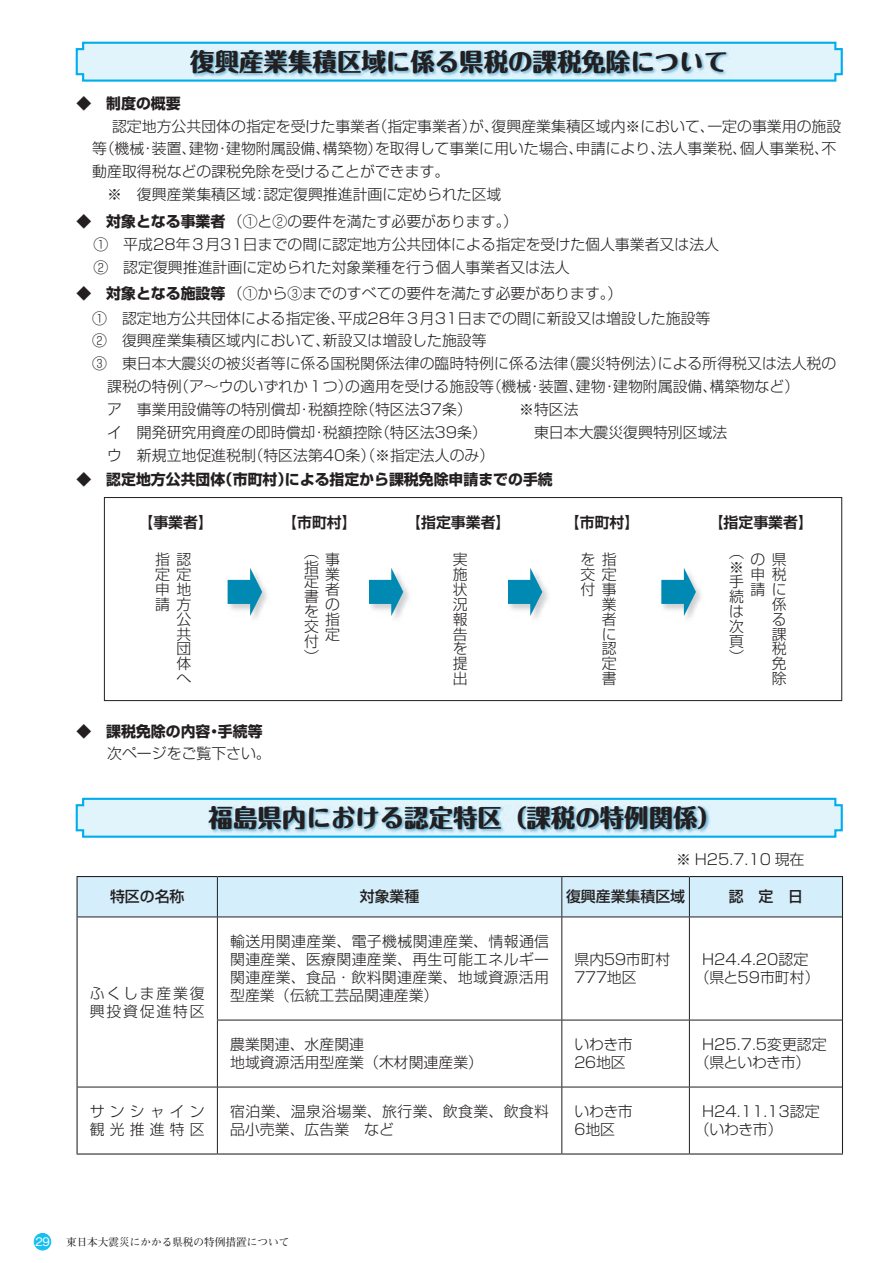
<style>
.page{position:relative;width:893px;height:1263px;background:#fff}
.page>*{position:absolute;margin:0;border:0;box-sizing:border-box;transform-origin:0 0}
.t1{font:24.45px "Maru Fo Pro Heavy 90 msp RKSJ H";color:#231f20}
.t2{font:14.85px/14.9px "Shin Go Pr 6 Light 90 msp RKSJ H";color:#231f20;text-align:justify}
.t3{font:14.85px "Shin Go Pr 6 Bold 90 msp RKSJ H";color:#231f20}
.t4{font:14.85px/18px "Shin Go Pr 6 Light 90 msp RKSJ H";letter-spacing:.025em;color:#231f20}
.t5{font:14.85px "Shin Go Pr 6 De Bold 90 msp RKSJ H";color:#231f20}
.t6{font:14.85px "Shin Go Pr 6 Medium 90 msp RKSJ H";color:#231f20}
.t7{font:14.85px/18px "Shin Go Pr 6 Light 90 msp RKSJ H";letter-spacing:.12em;color:#231f20}
.t8{font:14.85px/18px "Shin Go Pr 6 Light 90 msp RKSJ H";letter-spacing:-.14em;color:#231f20}
.t9{font:14.85px/18px "Shin Go Pr 6 Light 90 msp RKSJ H";letter-spacing:.345em;color:#231f20}
.t10{font:14.85px/18px "Shin Go Pr 6 Light 90 msp RKSJ H";letter-spacing:-.035em;color:#231f20}
.t11{font:11.7px "Gothic BBB Pr 6 Medium 90 msp RKSJ H";color:#fff}
.t12{font:10.65px "Futo Min A101 Pr 6 Bold 90 msp RKSJ H";color:#231f20}
.s1{font-family:"Shin Go Pr 6 Bold 90 msp RKSJ H"}
</style>
<div class="page">
<div style="left:34px;top:1233px;width:17px;height:17px;background:#15c0f2;border-radius:50%"></div>
<div style="left:34px;top:1233px;width:17px;height:17px;border:1px solid #15c0f2;border-radius:50%"></div>
<svg style="left:75px;top:41px;width:768px;height:41px;background:#b5e6f9"></svg>
<svg style="left:75px;top:797px;width:768px;height:41px;background:#b7e7f9"></svg>
<img style="left:191px;top:50px;width:540px;height:27px">
<img style="left:209px;top:806px;width:502px;height:27px">
<div style="left:104px;top:497px;width:738px;height:204px;border:1px solid #231f20"></div>
<svg style="left:228px;top:568px;width:34px;height:48px"></svg>
<img style="left:394px;top:583px;width:15px;height:35px">
<svg style="left:369px;top:568px;width:34px;height:48px"></svg>
<img style="left:533px;top:583px;width:15px;height:35px">
<svg style="left:508px;top:568px;width:34px;height:48px"></svg>
<svg style="left:661px;top:568px;width:35px;height:48px"></svg>
<div style="left:78px;top:877px;width:764px;height:40px;background:#d4effb"></div>
<hr style="left:77px;top:876px;width:140px;height:1px;background:#231f20">
<hr style="left:77px;top:877px;width:1px;height:40px;background:#231f20">
<hr style="left:217px;top:876px;width:345px;height:1px;background:#231f20">
<hr style="left:562px;top:876px;width:127px;height:1px;background:#231f20">
<hr style="left:689px;top:876px;width:154px;height:1px;background:#231f20">
<hr style="left:842px;top:877px;width:1px;height:40px;background:#231f20">
<hr style="left:77px;top:917px;width:1px;height:103px;background:#231f20">
<hr style="left:842px;top:917px;width:1px;height:103px;background:#231f20">
<hr style="left:77px;top:1020px;width:1px;height:67px;background:#231f20">
<hr style="left:842px;top:1020px;width:1px;height:67px;background:#231f20">
<hr style="left:77px;top:1087px;width:1px;height:66px;background:#231f20">
<hr style="left:842px;top:1087px;width:1px;height:66px;background:#231f20">
<hr style="left:77px;top:1153px;width:140px;height:1px;background:#231f20">
<hr style="left:217px;top:1153px;width:345px;height:1px;background:#231f20">
<hr style="left:562px;top:1153px;width:127px;height:1px;background:#231f20">
<hr style="left:689px;top:1153px;width:154px;height:1px;background:#231f20">
<hr style="left:217px;top:877px;width:1px;height:40px;background:#231f20">
<hr style="left:561px;top:877px;width:1px;height:40px;background:#231f20">
<hr style="left:689px;top:877px;width:1px;height:40px;background:#231f20">
<hr style="left:78px;top:917px;width:139px;height:1px;background:#231f20">
<hr style="left:217px;top:917px;width:345px;height:1px;background:#231f20">
<hr style="left:217px;top:917px;width:1px;height:103px;background:#231f20">
<hr style="left:562px;top:917px;width:127px;height:1px;background:#231f20">
<hr style="left:561px;top:917px;width:1px;height:103px;background:#231f20">
<hr style="left:689px;top:917px;width:153px;height:1px;background:#231f20">
<hr style="left:689px;top:917px;width:1px;height:103px;background:#231f20">
<hr style="left:217px;top:1020px;width:345px;height:1px;background:#231f20">
<hr style="left:217px;top:1020px;width:1px;height:67px;background:#231f20">
<hr style="left:562px;top:1020px;width:127px;height:1px;background:#231f20">
<hr style="left:561px;top:1020px;width:1px;height:67px;background:#231f20">
<hr style="left:689px;top:1020px;width:153px;height:1px;background:#231f20">
<hr style="left:689px;top:1020px;width:1px;height:67px;background:#231f20">
<hr style="left:78px;top:1087px;width:139px;height:1px;background:#231f20">
<hr style="left:217px;top:1087px;width:345px;height:1px;background:#231f20">
<hr style="left:217px;top:1087px;width:1px;height:66px;background:#231f20">
<hr style="left:562px;top:1087px;width:127px;height:1px;background:#231f20">
<hr style="left:561px;top:1087px;width:1px;height:66px;background:#231f20">
<hr style="left:689px;top:1087px;width:153px;height:1px;background:#231f20">
<hr style="left:689px;top:1087px;width:1px;height:66px;background:#231f20">
<h1 class="t1" style="left:190px;top:52px;width:539px">復興産業集積区域に係る県税の課税免除について</h1>
<p class="t3" style="left:77px;top:98px;width:106px">◆　制度の概要</p>
<p class="t2" style="left:112px;top:121px;width:731px">認定地方公共団体の指定を受けた事業者（指定事業者）が、復興産業集積区域内※において、一定の事業用の施設</p>
<p class="t2" style="left:92px;top:143px;width:746px">等（機械・装置、建物・建物附属設備、構築物）を取得して事業に用いた場合、申請により、法人事業税、個人事業税、不</p>
<p class="t2" style="left:92px;top:166px;width:359px">動産取得税などの課税免除を受けることができます。</p>
<p class="t2" style="left:107px;top:189px;width:396px">※　復興産業集積区域：認定復興推進計画に定められた区域</p>
<p class="t2" style="left:94px;top:212px;width:627px;line-height:22.8px;text-align:left;text-indent:-17px"><span class="s1">◆　対象となる事業者</span> （①と②の要件を満たす必要があります。）<br>①　平成28年３月31日までの間に認定地方公共団体による指定を受けた個人事業者又は法人<br>②　認定復興推進計画に定められた対象業種を行う個人事業者又は法人</p>
<p class="t2" style="left:92px;top:283px;width:620px;line-height:24.5px;text-indent:-16px"><span class="s1">◆　対象となる施設等</span> （①から③までのすべての要件を満たす必要があります。）<br>①　認定地方公共団体による指定後、平成28年３月31日までの間に新設又は増設した施設等</p>
<p class="t2" style="left:92px;top:335px;width:396px">②　復興産業集積区域内において、新設又は増設した施設等</p>
<p class="t2" style="left:92px;top:358px;width:746px">③ 　東日本大震災の被災者等に係る国税関係法律の臨時特例に係る法律（震災特例法）による所得税又は法人税の</p>
<p class="t2" style="left:107px;top:381px;width:693px">課税の特例（ア～ウのいずれか１つ）の適用を受ける施設等（機械・装置、建物・建物附属設備、構築物など）</p>
<p class="t2" style="left:107px;top:404px;width:366px">ア　事業用設備等の特別償却・税額控除（特区法37条）</p>
<p class="t2" style="left:504px;top:404px;width:76px">　※特区法</p>
<p class="t2" style="left:107px;top:427px;width:381px">イ　開発研究用資産の即時償却・税額控除（特区法39条）</p>
<p class="t2" style="left:519px;top:427px;width:210px">　東日本大震災復興特別区域法</p>
<p class="t2" style="left:107px;top:450px;width:389px">ウ　新規立地促進税制（特区法第40条）（※指定法人のみ）</p>
<p class="t3" style="left:77px;top:474px;width:478px">◆　認定地方公共団体（市町村）による指定から課税免除申請までの手続</p>
<p class="t5" style="left:139px;top:516px;width:76px">【事業者】</p>
<p class="t5" style="left:282px;top:516px;width:76px">【市町村】</p>
<p class="t5" style="left:406px;top:516px;width:106px">【指定事業者】</p>
<p class="t5" style="left:565px;top:516px;width:76px">【市町村】</p>
<p class="t5" style="left:709px;top:516px;width:106px">【指定事業者】</p>
<p class="t2" style="left:750px;top:554px;width:16px">の申請</p>
<p class="t2" style="left:772px;top:554px;width:16px">県税に係る課税免除</p>
<p class="t2" style="left:155px;top:554px;width:16px">指定申請</p>
<p class="t2" style="left:176px;top:554px;width:16px">認定地方公共団体へ</p>
<p class="t2" style="left:325px;top:554px;width:16px">事業者の指定</p>
<p class="t2" style="left:453px;top:554px;width:16px">実施状況報告を提出</p>
<p class="t2" style="left:580px;top:554px;width:16px">を交付</p>
<p class="t2" style="left:602px;top:554px;width:16px">指定事業者に認定書</p>
<p class="t2" style="left:304px;top:547px;width:16px">（指定書を交付）</p>
<p class="t2" style="left:729px;top:547px;width:16px">（※手続は次頁）</p>
<p class="t3" style="left:77px;top:725px;width:188px">◆　課税免除の内容・手続等</p>
<p class="t2" style="left:92px;top:748px;width:180px">　次ページをご覧下さい。</p>
<h1 class="t1" style="left:209px;top:808px;width:515px">福島県内における認定特区（課税の特例関係）</h1>
<p class="t2" style="left:676px;top:854px;width:145px">※ H25.7.10 現在　</p>
<p class="t6" style="left:110px;top:891px;width:76px">特区の名称</p>
<p class="t6" style="left:360px;top:891px;width:61px">対象業種</p>
<p class="t6" style="left:566px;top:891px;width:121px">復興産業集積区域</p>
<p class="t6" style="left:729px;top:891px;width:76px">認　定　日</p>
<p class="t7" style="left:90px;top:986px;width:116px">ふくしま産業復興投資促進特区</p>
<p class="t2" style="left:230px;top:934px;width:320px;line-height:18px">輸送用関連産業、電子機械関連産業、情報通信関連産業、医療関連産業、再生可能エネルギー関連産業、食品・飲料関連産業、地域資源活用型産業（伝統工芸品関連産業）</p>
<p class="t8" style="left:572px;top:952px;width:99px">県内５９市町村<br>７７７地区</p>
<p class="t2" style="left:695px;top:952px;width:126px;line-height:18px;text-align:center">H24.4.20認定<br>（県と59市町村）</p>
<p class="t2" style="left:230px;top:1037px;width:254px;line-height:18px">農業関連、水産関連<br>地域資源活用型産業（木材関連産業）</p>
<p class="t10" style="left:572px;top:1037px;width:62px">いわき市<br>２６地区</p>
<p class="t2" style="left:695px;top:1037px;width:133px;line-height:18px;text-indent:7px">H25.7.5変更認定（県といわき市）</p>
<p class="t9" style="left:90px;top:1104px;width:116px">サンシャイン観光推進特区</p>
<p class="t4" style="left:230px;top:1104px;width:320px">宿泊業、温泉浴場業、旅行業、飲食業、飲食料品小売業、広告業　など</p>
<p class="t2" style="left:572px;top:1104px;width:62px;line-height:18px">いわき市<br>６地区</p>
<p class="t2" style="left:695px;top:1104px;width:126px;line-height:18px;text-indent:7px">H24.11.13認定（いわき市）</p>
<p class="t11" style="left:35px;top:1237px;width:16px">29</p>
<p class="t12" style="left:66px;top:1238px;width:225px">東日本大震災にかかる県税の特例措置について</p>
</div>
